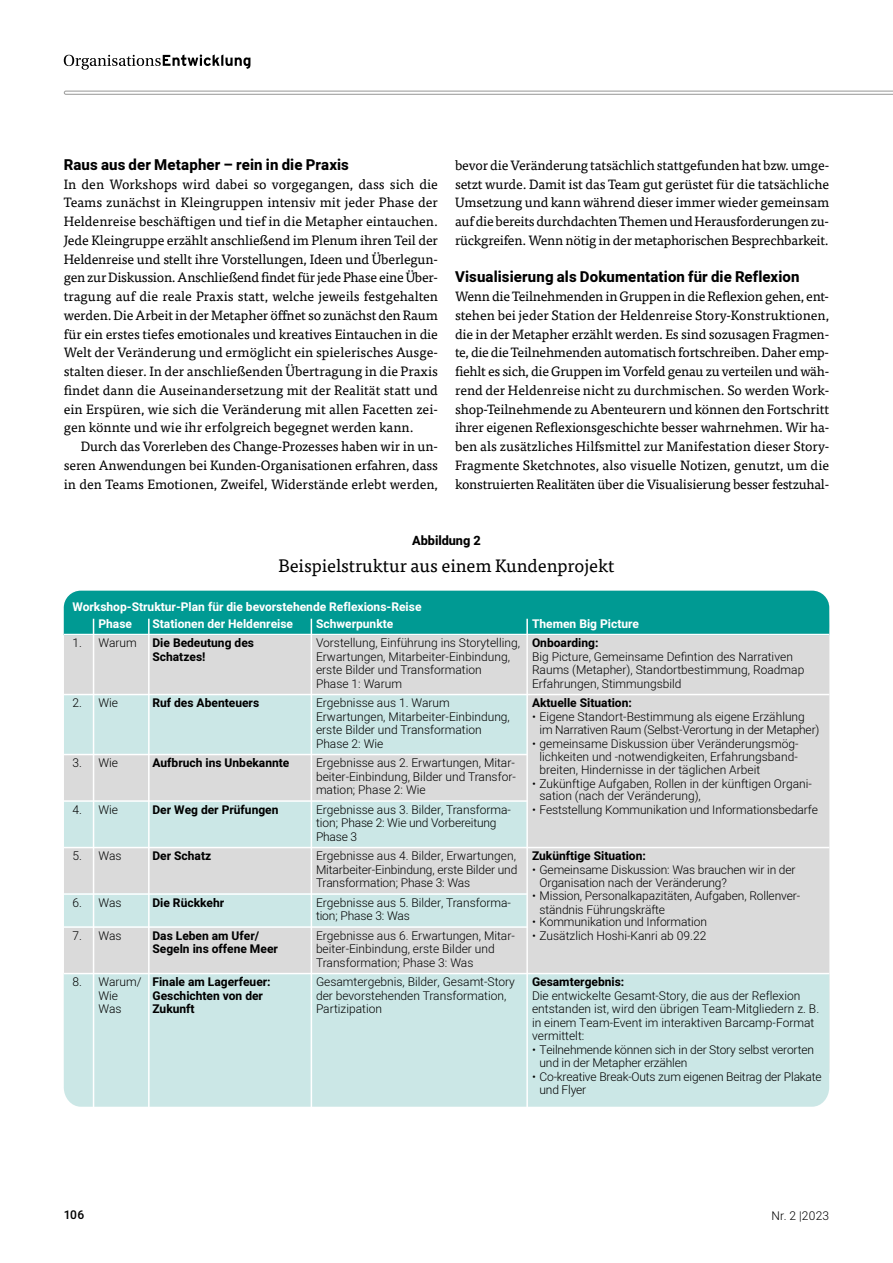
<style>
.page{position:relative;width:893px;height:1263px;background:#fff}
.page>*{position:absolute;margin:0;border:0;box-sizing:border-box;transform-origin:0 0}
.t1{font:18px "Tisa Pro";letter-spacing:-.005em;color:#000}
.t2{font:800 15px "Heebo";letter-spacing:.01em;color:#000}
.t3{font:13.5px/18.8px "Tisa Pro";letter-spacing:-.02em;color:#000;text-align:justify}
.t4{font:800 12.75px "Heebo";letter-spacing:-.005em;color:#000}
.t5{font:300 12px/13.5px "Heebo";color:#000}
.t6{font:700 12px "Heebo";color:#000}
.t7{font:700 12px/17.2px "Heebo";color:#fff}
.t8{font:500 12px "Heebo";color:#000}
.s1{font-weight:700}
.s2{font-weight:300}
</style>
<div class="page">
<svg style="left:64px;top:91px;width:829px;height:4px"></svg>
<svg style="left:64px;top:54px;width:186px;height:16px"></svg>
<div style="left:64px;top:591px;width:765px;height:496px;background:#dadada;border-radius:17px"></div>
<div style="left:64px;top:894px;width:463px;height:34px;background:#cbe7e6"></div>
<div style="left:64px;top:801px;width:463px;height:47px;background:#cbe7e6"></div>
<div style="left:64px;top:591px;width:765px;height:43px;background:#009a93"></div>
<div style="left:64px;top:694px;width:463px;height:60px;background:#cbe7e6"></div>
<div style="left:64px;top:974px;width:765px;height:133px;background:#cbe7e6"></div>
<hr style="left:64px;top:634px;width:765px;height:1px;background:#fff">
<hr style="left:64px;top:694px;width:765px;height:1px;background:#fff">
<hr style="left:64px;top:754px;width:463px;height:1px;background:#fff">
<hr style="left:64px;top:800px;width:463px;height:2px;background:#fff">
<hr style="left:64px;top:847px;width:765px;height:1px;background:#fff">
<hr style="left:64px;top:893px;width:463px;height:2px;background:#fff">
<hr style="left:64px;top:926px;width:463px;height:2px;background:#fff">
<hr style="left:64px;top:973px;width:765px;height:1px;background:#fff">
<hr style="left:148px;top:619px;width:2px;height:491px;background:#fff">
<hr style="left:311px;top:619px;width:1px;height:491px;background:#fff">
<hr style="left:526px;top:619px;width:2px;height:491px;background:#fff">
<hr style="left:93px;top:619px;width:1px;height:491px;background:#fff">
<p class="t2" style="left:64px;top:154px;width:287px">Raus aus der Metapher – rein in die Praxis</p>
<p class="t3" style="left:64px;top:174px;width:376px">In den Workshops wird dabei so vorgegangen, dass sich die Teams zunächst in Kleingruppen intensiv mit jeder Phase der Heldenreise beschäftigen und tief in die Metapher eintauchen.<br>Jede Kleingruppe erzählt anschließend im Plenum ihren Teil der Heldenreise und stellt ihre Vorstellungen, Ideen und Überlegun&shy;gen zur Diskussion. Anschließend findet für jede Phase eine Über&shy;tragung auf die reale Praxis statt, welche jeweils festgehalten werden. Die Arbeit in der Metapher öffnet so zunächst den Raum für ein erstes tiefes emotionales und kreatives Eintauchen in die Welt der Veränderung und ermöglicht ein spielerisches Ausge&shy;stalten dieser. In der anschließenden Übertragung in die Praxis findet dann die Auseinandersetzung mit der Realität statt und ein Erspüren, wie sich die Veränderung mit allen Facetten zei&shy;gen könnte und wie ihr erfolgreich begegnet werden kann.</p>
<p class="t3" style="left:64px;top:436px;width:376px;text-indent:17px">Durch das Vorerleben des Change-Prozesses haben wir in un&shy;seren Anwendungen bei Kunden-Organisationen erfahren, dass in den Teams Emotionen, Zweifel, Widerstände erlebt werden,</p>
<p class="t3" style="left:455px;top:155px;width:376px">bevor die Veränderung tatsächlich stattgefunden hat bzw. umge&shy;setzt wurde. Damit ist das Team gut gerüstet für die tatsächliche Umsetzung und kann während dieser immer wieder gemeinsam auf die bereits durchdachten Themen und Herausforderungen zu&shy;rückgreifen. Wenn nötig in der metaphorischen Besprechbarkeit.</p>
<p class="t2" style="left:455px;top:267px;width:346px">Visualisierung als Dokumentation für die Reflexion</p>
<p class="t3" style="left:455px;top:286px;width:376px">Wenn die Teilnehmenden in Gruppen in die Reflexion gehen, ent&shy;stehen bei jeder Station der Heldenreise Story-Konstruktionen, die in der Metapher erzählt werden. Es sind sozusagen Fragmen&shy;te, die die Teilnehmenden automatisch fortschreiben. Daher emp&shy;fiehlt es sich, die Gruppen im Vorfeld genau zu verteilen und wäh&shy;rend der Heldenreise nicht zu durchmischen. So werden Work&shy;shop-Teilnehmende zu Abenteurern und können den Fortschritt ihrer eigenen Reflexionsgeschichte besser wahrnehmen. Wir ha&shy;ben als zusätzliches Hilfsmittel zur Manifestation dieser Story-Fragmente Sketchnotes, also visuelle Notizen, genutzt, um die konstruierten Realitäten über die Visualisierung besser festzuhal-</p>
<p class="t4" style="left:412px;top:531px;width:70px">Abbildung 2</p>
<h1 class="t1" style="left:279px;top:552px;width:337px">Beispielstruktur aus einem Kundenprojekt</h1>
<p class="t7" style="left:98px;top:598px;width:324px;text-indent:-26px">Workshop-Struktur-Plan für die bevorstehende Reflexions-Reise<br>Phase</p>
<p class="t7" style="left:152px;top:615px;width:142px">Stationen der Heldenreise</p>
<p class="t7" style="left:316px;top:615px;width:79px">Schwerpunkte</p>
<p class="t7" style="left:532px;top:615px;width:109px">Themen Big Picture</p>
<p class="t5" style="left:72px;top:636px;width:66px">1. Warum</p>
<p class="t6" style="left:152px;top:635px;width:103px">Die Bedeutung des</p>
<p class="t5" style="left:316px;top:636px;width:284px">Vorstellung, Einführung ins Storytelling, <span class="s1">Onboarding:</span></p>
<p class="t6" style="left:152px;top:648px;width:54px">Schatzes!</p>
<p class="t5" style="left:316px;top:649px;width:195px">Erwartungen, Mitarbeiter-Einbindung,</p>
<p class="t5" style="left:532px;top:649px;width:262px">Big Picture, Gemeinsame Defintion des Narrativen</p>
<p class="t5" style="left:316px;top:663px;width:167px">erste Bilder und Transformation</p>
<p class="t5" style="left:532px;top:663px;width:274px">Raums (Metapher), Standortbestimmung, Roadmap</p>
<p class="t5" style="left:316px;top:676px;width:87px">Phase 1: Warum</p>
<p class="t5" style="left:532px;top:676px;width:151px">Erfahrungen, Stimmungsbild</p>
<p class="t5" style="left:72px;top:696px;width:47px">2. Wie</p>
<p class="t6" style="left:152px;top:695px;width:108px">Ruf des Abenteuers</p>
<p class="t5" style="left:316px;top:696px;width:135px">Ergebnisse aus 1. Warum</p>
<p class="t6" style="left:532px;top:695px;width:101px">Aktuelle Situation:</p>
<p class="t5" style="left:316px;top:709px;width:195px">Erwartungen, Mitarbeiter-Einbindung,</p>
<p class="t5" style="left:532px;top:709px;width:274px">• Eigene Standort-Bestimmung als eigene Erzählung</p>
<p class="t5" style="left:316px;top:723px;width:167px">erste Bilder und Transformation</p>
<p class="t5" style="left:539px;top:723px;width:281px">im Narrativen Raum (Selbst-Verortung in der Metapher)</p>
<p class="t5" style="left:316px;top:736px;width:69px">Phase 2: Wie</p>
<p class="t5" style="left:532px;top:736px;width:268px">• gemeinsame Diskussion über Veränderungsmög-</p>
<p class="t5" style="left:72px;top:756px;width:47px">3. Wie</p>
<p class="t6" style="left:152px;top:755px;width:138px">Aufbruch ins Unbekannte</p>
<p class="t5" style="left:316px;top:756px;width:200px">Ergebnisse aus 2. Erwartungen, Mitar-</p>
<p class="t5" style="left:539px;top:749px;width:260px">lichkeiten und -notwendigkeiten, Erfahrungsband-</p>
<p class="t5" style="left:539px;top:763px;width:222px">breiten, Hindernisse in der täglichen Arbeit</p>
<p class="t5" style="left:316px;top:769px;width:201px">beiter-Einbindung, Bilder und Transfor-</p>
<p class="t5" style="left:532px;top:776px;width:281px">• Zukünftige Aufgaben, Rollen in der künftigen Organi-</p>
<p class="t5" style="left:316px;top:783px;width:111px">mation; Phase 2: Wie</p>
<p class="t5" style="left:539px;top:789px;width:163px">sation (nach der Veränderung),</p>
<p class="t5" style="left:72px;top:802px;width:47px">4. Wie</p>
<p class="t6" style="left:152px;top:801px;width:128px">Der Weg der Prüfungen</p>
<p class="t5" style="left:316px;top:802px;width:197px">Ergebnisse aus 3. Bilder, Transforma-</p>
<p class="t5" style="left:532px;top:802px;width:287px">• Feststellung Kommunikation und Informationsbedarfe</p>
<p class="t5" style="left:316px;top:816px;width:182px">tion; Phase 2: Wie und Vorbereitung</p>
<p class="t5" style="left:316px;top:829px;width:43px">Phase 3</p>
<p class="t5" style="left:72px;top:849px;width:51px">5. Was</p>
<p class="t6" style="left:152px;top:848px;width:60px">Der Schatz</p>
<p class="t5" style="left:316px;top:849px;width:201px">Ergebnisse aus 4. Bilder, Erwartungen,</p>
<p class="t6" style="left:532px;top:848px;width:115px">Zukünftige Situation:</p>
<p class="t5" style="left:316px;top:862px;width:481px">Mitarbeiter-Einbindung, erste Bilder und • Gemeinsame Diskussion: Was brauchen wir in der<br>Transformation; Phase 3: Was</p>
<p class="t5" style="left:539px;top:876px;width:189px">Organisation nach der Veränderung?</p>
<p class="t5" style="left:532px;top:889px;width:270px">• Mission, Personalkapazitäten, Aufgaben, Rollenver-</p>
<p class="t5" style="left:72px;top:895px;width:51px">6. Was</p>
<p class="t6" style="left:152px;top:894px;width:73px">Die Rückkehr</p>
<p class="t5" style="left:316px;top:895px;width:197px">Ergebnisse aus 5. Bilder, Transforma-</p>
<p class="t5" style="left:539px;top:902px;width:127px">ständnis Führungskräfte</p>
<p class="t5" style="left:316px;top:909px;width:95px">tion; Phase 3: Was</p>
<p class="t5" style="left:532px;top:915px;width:176px">• Kommunikation und Information</p>
<p class="t5" style="left:72px;top:929px;width:51px">7. Was</p>
<p class="t6" style="left:152px;top:927px;width:108px">Das Leben am Ufer/</p>
<p class="t5" style="left:316px;top:929px;width:200px">Ergebnisse aus 6. Erwartungen, Mitar-</p>
<p class="t6" style="left:152px;top:941px;width:127px">Segeln ins offene Meer</p>
<p class="t5" style="left:316px;top:942px;width:180px">beiter-Einbindung, erste Bilder und</p>
<p class="t5" style="left:316px;top:956px;width:159px">Transformation; Phase 3: Was</p>
<p class="t5" style="left:532px;top:929px;width:176px">• Zusätzlich Hoshi-Kanri ab 09.22</p>
<p class="t6" style="left:72px;top:974px;width:200px"><span class="s2">8. Warum/</span> Finale am Lagerfeuer:</p>
<p class="t5" style="left:316px;top:975px;width:200px">Gesamtergebnis, Bilder, Gesamt-Story</p>
<p class="t6" style="left:532px;top:974px;width:94px">Gesamtergebnis:</p>
<p class="t5" style="left:98px;top:989px;width:21px">Wie</p>
<p class="t6" style="left:152px;top:987px;width:112px">Geschichten von der</p>
<p class="t5" style="left:316px;top:989px;width:192px">der bevorstehenden Transformation,</p>
<p class="t5" style="left:532px;top:989px;width:270px">Die entwickelte Gesamt-Story, die aus der Reflexion</p>
<p class="t5" style="left:98px;top:1002px;width:25px">Was</p>
<p class="t6" style="left:152px;top:1001px;width:44px">Zukunft</p>
<p class="t5" style="left:316px;top:1002px;width:68px">Partizipation</p>
<p class="t5" style="left:532px;top:1002px;width:289px">entstanden ist, wird den übrigen Team-Mitgliedern z. B. in einem Team-Event im interaktiven Barcamp-Format vermittelt:</p>
<p class="t5" style="left:539px;top:1043px;width:276px;text-indent:-8px">• Teilnehmende können sich in der Story selbst verorten und in der Metapher erzählen</p>
<p class="t5" style="left:539px;top:1070px;width:284px;text-indent:-8px">• Co-kreative Break-Outs zum eigenen Beitrag der Plakate und Flyer</p>
<p class="t8" style="left:64px;top:1206px;width:22px">106</p>
<p class="t5" style="left:772px;top:1209px;width:59px">Nr. 2 |2023</p>
</div>
